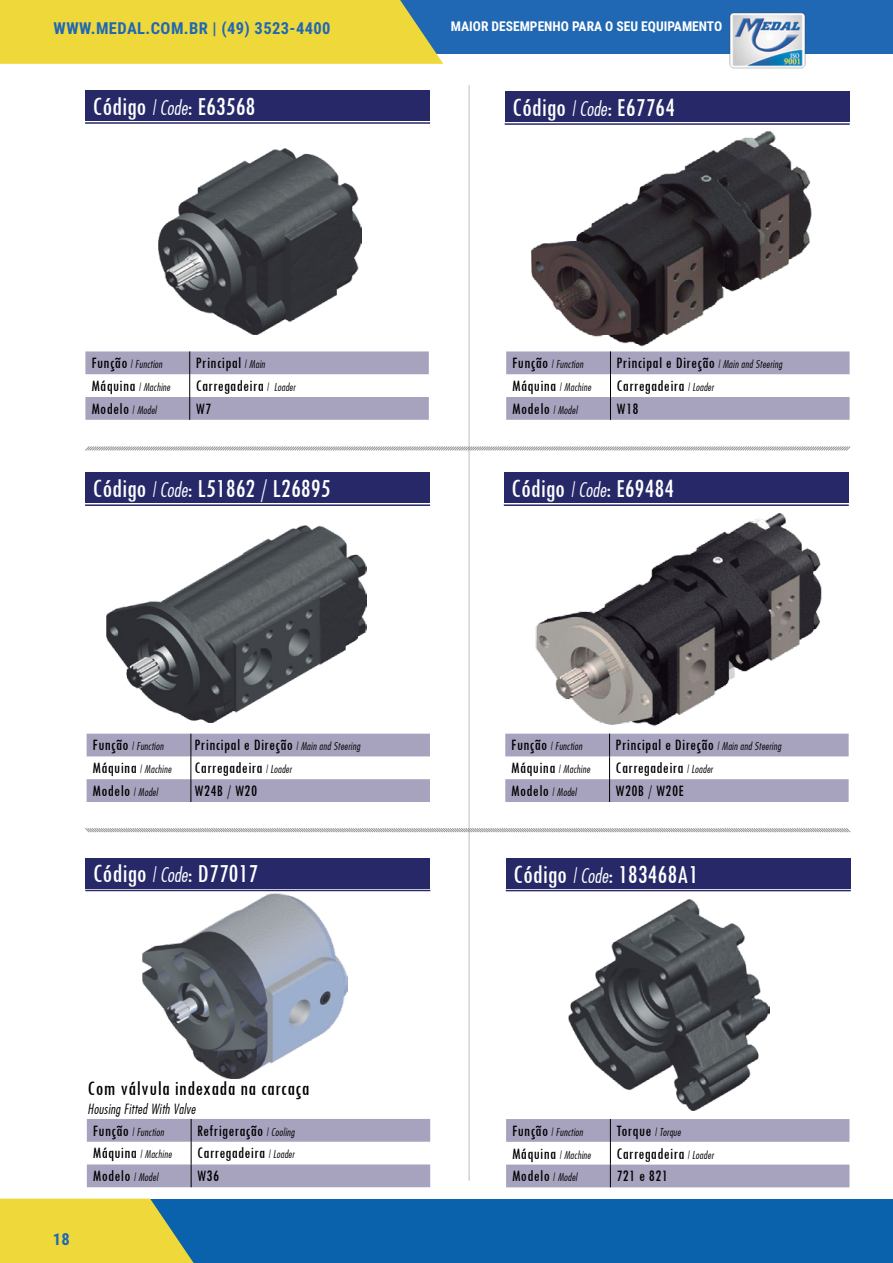
<style>
.page{position:relative;width:893px;height:1263px;background:#fff}
.page>*{position:absolute;margin:0;border:0;box-sizing:border-box;transform-origin:0 0}
.t1{font:condensed 27px "Tw Cen";color:#fff}
.t2{font:condensed 21px "Tw Cen";letter-spacing:.025em;color:#000}
.t3{font:condensed 16.5px "Tw Cen";letter-spacing:.025em;color:#000}
.t4{font:700 16.5px "Roboto Condensed";letter-spacing:.025em;color:#2068b3}
.t5{font:700 13.5px "Roboto Condensed";color:#fff}
.t6{font:13.5px "Futura Lt Cn BT Italic";letter-spacing:.025em;color:#000}
.t7{font:10.5px "Futura Lt Cn BT Italic";letter-spacing:.025em;color:#000}
.s1{font-family:"Futura Lt Cn BT Italic";font-stretch:normal;font-size:19.5px}
.s2{font-family:"Tw Cen";font-stretch:condensed;font-size:16.5px}
.s3{font-family:"Futura Lt Cn BT Italic";font-stretch:normal;font-size:10.5px}
</style>
<div class="page">
<div style="left:0;top:1199px;width:893px;height:64px;background:#0962ab"></div>
<div style="left:162px;top:0;width:731px;height:54px;background:#2068b3"></div>
<div style="left:0;top:0;width:443px;height:64px;background:#efd83a"></div>
<svg style="left:0;top:1198px;width:194px;height:65px;background:#d5cb48"></svg>
<img style="left:729px;top:12px;width:77px;height:57px">
<hr style="left:468px;top:85px;width:2px;height:1096px;background:#d1d3d4">
<svg style="left:85px;top:445px;width:766px;height:7px"></svg>
<svg style="left:85px;top:827px;width:766px;height:6px"></svg>
<div style="left:85px;top:90px;width:345px;height:31px;background:#262868"></div>
<img style="left:159px;top:148px;width:202px;height:187px">
<hr style="left:85px;top:122px;width:345px;height:2px;background:#262868">
<svg style="left:85px;top:351px;width:344px;height:69px"></svg>
<div style="left:505px;top:91px;width:345px;height:31px;background:#262868"></div>
<img style="left:531px;top:131px;width:281px;height:216px">
<hr style="left:505px;top:123px;width:345px;height:2px;background:#262868">
<svg style="left:506px;top:351px;width:344px;height:69px"></svg>
<div style="left:86px;top:858px;width:344px;height:30px;background:#262868"></div>
<img style="left:142px;top:894px;width:206px;height:184px">
<hr style="left:85px;top:890px;width:345px;height:1px;background:#262868">
<svg style="left:87px;top:1119px;width:343px;height:68px"></svg>
<div style="left:506px;top:858px;width:345px;height:30px;background:#262868"></div>
<img style="left:568px;top:899px;width:201px;height:211px">
<hr style="left:506px;top:890px;width:345px;height:1px;background:#262868">
<svg style="left:506px;top:1119px;width:343px;height:68px"></svg>
<div style="left:85px;top:473px;width:345px;height:30px;background:#262868"></div>
<hr style="left:85px;top:504px;width:345px;height:2px;background:#262868">
<svg style="left:87px;top:734px;width:343px;height:68px"></svg>
<img style="left:106px;top:525px;width:261px;height:198px">
<div style="left:504px;top:473px;width:345px;height:30px;background:#262868"></div>
<img style="left:535px;top:513px;width:287px;height:214px">
<hr style="left:504px;top:504px;width:345px;height:2px;background:#262868">
<svg style="left:505px;top:734px;width:344px;height:68px"></svg>
<p class="t4" style="left:54px;top:16px;width:279px">WWW.MEDAL.COM.BR | (49) 3523-4400</p>
<p class="t5" style="left:451px;top:17px;width:273px">MAIOR DESEMPENHO PARA O SEU EQUIPAMENTO</p>
<h1 class="t1" style="left:93px;top:90px;width:164px">Código <span class="s1">| Code</span>: E63568</h1>
<h1 class="t1" style="left:512px;top:91px;width:164px">Código <span class="s1">| Code</span>: E67764</h1>
<p class="t7" style="left:91px;top:358px;width:72px"><span class="s2">Função</span> | Function</p>
<p class="t3" style="left:196px;top:353px;width:71px">Principal <span class="s3">| Main</span></p>
<p class="t7" style="left:91px;top:381px;width:80px"><span class="s2">Máquina</span> | Machine</p>
<p class="t3" style="left:196px;top:376px;width:101px">Carregadeira <span class="s3">| Loader</span></p>
<p class="t3" style="left:91px;top:399px;width:67px">Modelo <span class="s3">| Model</span></p>
<p class="t3" style="left:196px;top:399px;width:17px">W7</p>
<p class="t7" style="left:512px;top:358px;width:72px"><span class="s2">Função</span> | Function</p>
<p class="t3" style="left:616px;top:353px;width:167px">Principal e Direção <span class="s3">| Main and Steering</span></p>
<p class="t7" style="left:512px;top:381px;width:80px"><span class="s2">Máquina</span> | Machine</p>
<p class="t3" style="left:616px;top:376px;width:99px">Carregadeira <span class="s3">| Loader</span></p>
<p class="t3" style="left:512px;top:399px;width:67px">Modelo <span class="s3">| Model</span></p>
<p class="t3" style="left:616px;top:399px;width:23px">W18</p>
<h1 class="t1" style="left:93px;top:472px;width:239px">Código <span class="s1">| Code</span>: L51862 / L26895</h1>
<h1 class="t1" style="left:511px;top:472px;width:164px">Código <span class="s1">| Code</span>: E69484</h1>
<p class="t7" style="left:93px;top:740px;width:72px"><span class="s2">Função</span> | Function</p>
<p class="t3" style="left:194px;top:735px;width:167px">Principal e Direção <span class="s3">| Main and Steering</span></p>
<p class="t7" style="left:93px;top:763px;width:80px"><span class="s2">Máquina</span> | Machine</p>
<p class="t3" style="left:194px;top:758px;width:99px">Carregadeira <span class="s3">| Loader</span></p>
<p class="t3" style="left:93px;top:781px;width:67px">Modelo <span class="s3">| Model</span></p>
<p class="t3" style="left:194px;top:781px;width:64px">W24B / W20</p>
<h1 class="t1" style="left:93px;top:858px;width:167px">Código <span class="s1">| Code</span>: D77017</h1>
<p class="t2" style="left:88px;top:1075px;width:223px">Com válvula indexada na carcaça</p>
<p class="t6" style="left:88px;top:1101px;width:109px">Housing Fitted With Valve</p>
<p class="t7" style="left:93px;top:1125px;width:72px"><span class="s2">Função</span> | Function</p>
<p class="t3" style="left:197px;top:1120px;width:99px">Refrigeração <span class="s3">| Cooling</span></p>
<p class="t7" style="left:93px;top:1148px;width:80px"><span class="s2">Máquina</span> | Machine</p>
<p class="t3" style="left:197px;top:1143px;width:99px">Carregadeira <span class="s3">| Loader</span></p>
<p class="t3" style="left:93px;top:1166px;width:67px">Modelo <span class="s3">| Model</span></p>
<p class="t3" style="left:197px;top:1166px;width:23px">W36</p>
<p class="t4" style="left:53px;top:1228px;width:19px">18</p>
<p class="t7" style="left:511px;top:740px;width:72px"><span class="s2">Função</span> | Function</p>
<p class="t3" style="left:616px;top:735px;width:167px">Principal e Direção <span class="s3">| Main and Steering</span></p>
<p class="t7" style="left:511px;top:763px;width:80px"><span class="s2">Máquina</span> | Machine</p>
<p class="t3" style="left:616px;top:758px;width:99px">Carregadeira <span class="s3">| Loader</span></p>
<p class="t3" style="left:511px;top:781px;width:67px">Modelo <span class="s3">| Model</span></p>
<p class="t3" style="left:616px;top:781px;width:70px">W20B / W20E</p>
<h1 class="t1" style="left:513px;top:858px;width:187px">Código <span class="s1">| Code</span>: 183468A1</h1>
<p class="t7" style="left:512px;top:1125px;width:72px"><span class="s2">Função</span> | Function</p>
<p class="t7" style="left:616px;top:1125px;width:66px"><span class="s2">Torque</span> | Torque</p>
<p class="t7" style="left:512px;top:1148px;width:80px"><span class="s2">Máquina</span> | Machine</p>
<p class="t3" style="left:616px;top:1143px;width:99px">Carregadeira <span class="s3">| Loader</span></p>
<p class="t3" style="left:512px;top:1166px;width:67px">Modelo <span class="s3">| Model</span></p>
<p class="t3" style="left:616px;top:1166px;width:53px">721 e 821</p>
</div>
